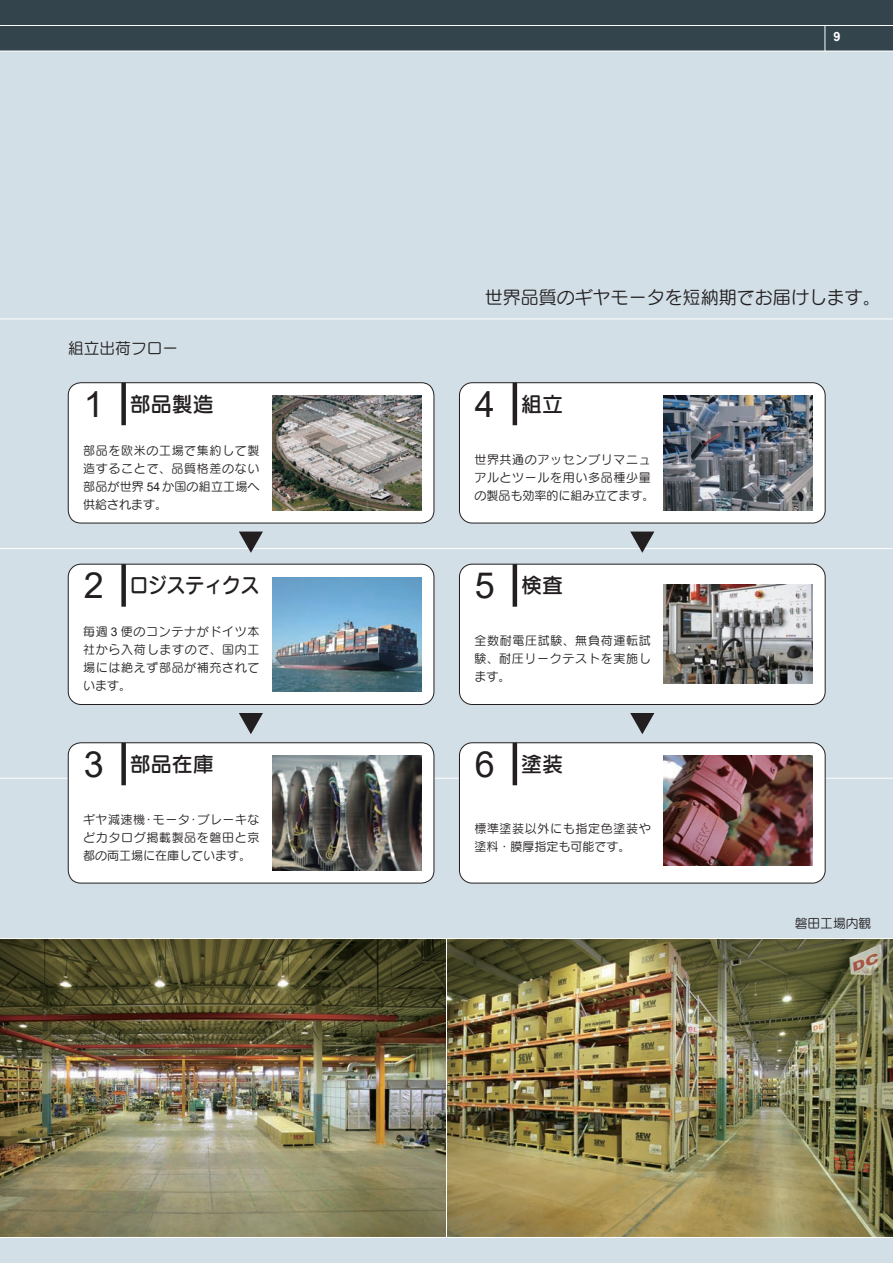
<style>
.page{position:relative;width:893px;height:1263px;background:#d2dfe7}
.page>*{position:absolute;margin:0;border:0;box-sizing:border-box;transform-origin:0 0}
.t1{font:21px "Seurat Pro DB";color:#231f20}
.t2{font:21px "Seurat Pro DB";color:#231f20;scale:.88 1}
.t3{font:18px "Seurat Pro M";color:#231f20}
.t4{font:15.75px "Seurat Pro M";color:#231f20}
.t5{font:12.75px "Seurat Pro M";color:#231f20}
.t6{font:700 12.75px "Arial";color:#fff}
.t7{font:12px/18px "Seurat Pro M";letter-spacing:.055em;color:#231f20;text-align:justify}
.s1{font-family:"Arial";font-size:36px}
.s2{font-family:"Arial"}
</style>
<div class="page">
<hr style="left:0;top:319px;width:893px;height:1px;background:#fff">
<hr style="left:0;top:548px;width:893px;height:1px;background:#fff">
<hr style="left:0;top:778px;width:893px;height:1px;background:#fff">
<div style="left:0;top:0;width:893px;height:51px;background:#33444d"></div>
<hr style="left:0;top:25px;width:893px;height:1px;background:#fff">
<hr style="left:0;top:51px;width:893px;height:1px;background:#fff">
<svg style="left:825px;top:26px;width:1px;height:25px"></svg>
<div style="left:68px;top:383px;width:366px;height:140px;background:#fff;border-radius:13px"></div>
<div style="left:68px;top:382px;width:366px;height:141px;border:1px solid #231f20;border-radius:13px"></div>
<div style="left:121px;top:383px;width:5px;height:42px;background:#231f20"></div>
<img style="left:272px;top:395px;width:149px;height:115px">
<div style="left:459px;top:383px;width:366px;height:140px;background:#fff;border-radius:13px"></div>
<div style="left:459px;top:382px;width:366px;height:141px;border:1px solid #231f20;border-radius:13px"></div>
<hr style="left:513px;top:383px;width:4px;height:42px;background:#231f20">
<img style="left:664px;top:395px;width:148px;height:115px">
<svg style="left:239px;top:531px;width:24px;height:22px"></svg>
<svg style="left:239px;top:713px;width:24px;height:21px"></svg>
<svg style="left:630px;top:531px;width:24px;height:22px"></svg>
<svg style="left:630px;top:713px;width:24px;height:21px"></svg>
<div style="left:459px;top:743px;width:366px;height:140px;background:#fff;border-radius:13px"></div>
<div style="left:459px;top:742px;width:366px;height:141px;border:1px solid #231f20;border-radius:13px"></div>
<hr style="left:513px;top:743px;width:4px;height:42px;background:#231f20">
<img style="left:664px;top:755px;width:148px;height:110px">
<div style="left:459px;top:564px;width:366px;height:140px;background:#fff;border-radius:13px"></div>
<div style="left:459px;top:564px;width:366px;height:141px;border:1px solid #231f20;border-radius:13px"></div>
<hr style="left:513px;top:564px;width:4px;height:43px;background:#231f20">
<img style="left:664px;top:585px;width:148px;height:99px">
<div style="left:68px;top:564px;width:366px;height:140px;background:#fff;border-radius:13px"></div>
<div style="left:68px;top:564px;width:366px;height:141px;border:1px solid #231f20;border-radius:13px"></div>
<div style="left:121px;top:564px;width:5px;height:43px;background:#231f20"></div>
<img style="left:272px;top:577px;width:149px;height:115px">
<img style="left:0;top:939px;width:893px;height:298px">
<div style="left:68px;top:743px;width:366px;height:140px;background:#fff;border-radius:13px"></div>
<div style="left:68px;top:742px;width:366px;height:141px;border:1px solid #231f20;border-radius:13px"></div>
<div style="left:121px;top:743px;width:5px;height:42px;background:#231f20"></div>
<img style="left:272px;top:755px;width:149px;height:115px">
<hr style="left:446px;top:938px;width:1px;height:299px;background:#fff">
<hr style="left:0;top:1237px;width:893px;height:1px;background:#fff">
<hr style="left:0;top:938px;width:893px;height:1px;background:#fff">
<h3 class="t4" style="left:68px;top:338px;width:112px">組立出荷フロー</h3>
<h1 class="t1" style="left:84px;top:390px;width:132px"><span class="s1">1</span> 部品製造</h1>
<p class="t7" style="left:83px;top:441px;width:178px">部品を欧米の工場で集約して製造することで、品質格差のない部品が世界 <span class="s2">54</span>か国の組立工場へ供給されます。</p>
<h1 class="t2" style="left:84px;top:571px;width:201px"><span class="s1">2</span> ロジスティクス</h1>
<p class="t7" style="left:83px;top:622px;width:178px">毎週 <span class="s2">3</span> 便のコンテナがドイツ本社から入荷しますので、国内工場には絶えず部品が補充されています。</p>
<h1 class="t1" style="left:84px;top:750px;width:132px"><span class="s1">3</span> 部品在庫</h1>
<p class="t7" style="left:83px;top:810px;width:178px">ギヤ減速機・モータ・ブレーキなどカタログ掲載製品を磐田と京都の両工場に在庫しています。</p>
<p class="t6" style="left:833px;top:28px;width:9px">9</p>
<h2 class="t3" style="left:485px;top:285px;width:398px">世界品質のギヤモータを短納期でお届けします。</h2>
<h1 class="t1" style="left:475px;top:390px;width:90px"><span class="s1">4</span> 組立</h1>
<p class="t7" style="left:474px;top:450px;width:181px;text-align:left">世界共通のアッセンブリマニュアルとツールを用い多品種少量の製品も効率的に組み立てます。</p>
<h1 class="t1" style="left:475px;top:571px;width:90px"><span class="s1">5</span> 検査</h1>
<p class="t7" style="left:474px;top:631px;width:178px">全数耐電圧試験、無負荷運転試験、耐圧リークテストを実施します。</p>
<h1 class="t1" style="left:475px;top:750px;width:90px"><span class="s1">6</span> 塗装</h1>
<p class="t7" style="left:474px;top:819px;width:178px">標準塗装以外にも指定色塗装や塗料・膜厚指定も可能です。</p>
<p class="t5" style="left:795px;top:915px;width:78px">磐田工場内観</p>
</div>
